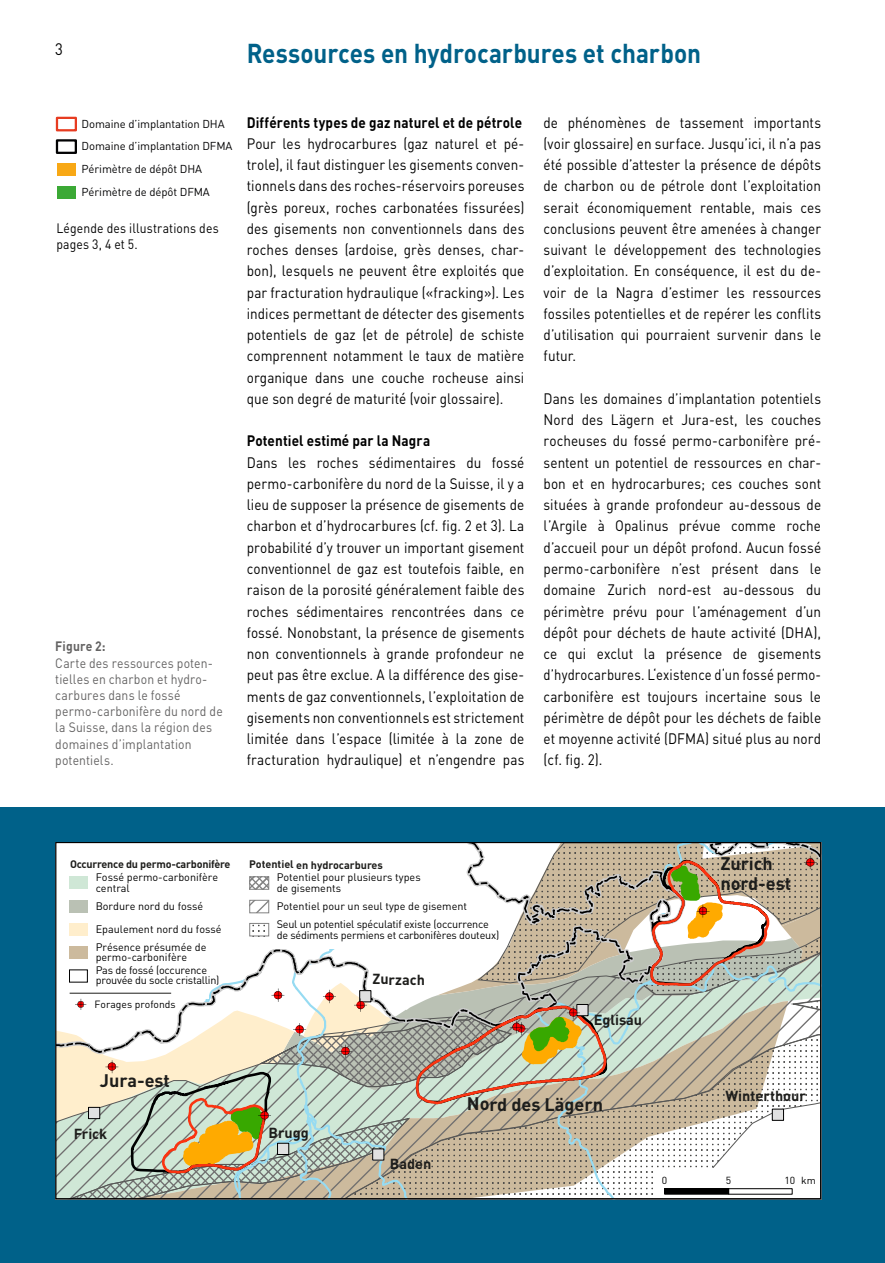
<style>
.page{position:relative;width:885px;height:1263px;background:#fff}
.page>*{position:absolute;margin:0;border:0;box-sizing:border-box;transform-origin:0 0}
.t1{font:700 27px "DINOT";letter-spacing:-.005em;color:#006189;scale:.9 1}
.t2{font:700 18px/19.8px "DIN Pro";letter-spacing:-.005em;color:#1d1d1b}
.t3{font:16.5px "DINOT";color:#000;scale:.9 1}
.t4{font:15px/21.3px "DINOT";letter-spacing:.005em;color:#000;text-align:justify;scale:.9 1}
.t5{font:700 15px "DINOT";letter-spacing:.01em;color:#000;scale:.9 1}
.t6{font:700 14.4px "DIN Pro";letter-spacing:-.005em;color:#1d1d1b}
.t7{font:13.5px/16.2px "DINOT";letter-spacing:.01em;color:#646363;scale:.9 1}
.t8{font:13.5px/16.2px "DINOT";letter-spacing:.01em;color:#000;scale:.9 1}
.t9{font:700 13.5px "DINOT";letter-spacing:.01em;color:#646363;scale:.9 1}
.t10{font:11.4px "DIN Pro";letter-spacing:-.01em;color:#020203}
.t11{font:10.8px/10.8px "DIN Pro";color:#000}
.t12{font:10.8px/9.9px "DIN Pro";letter-spacing:-.02em;color:#000}
.t13{font:700 10.8px "DIN Pro";letter-spacing:-.02em;color:#1d1d1b}
.t14{font:10.35px "DIN Pro";color:#000}
.t15{font:10.2px "FFDIN";color:#000}
</style>
<div class="page">
<div style="left:0;top:808px;width:884px;height:455px;background:#006189"></div>
<svg style="left:57px;top:844px;width:762px;height:353px;background:#d4d1c2"></svg>
<div style="left:57px;top:186px;width:19px;height:13px;background:#3ba935"></div>
<div style="left:57px;top:163px;width:19px;height:13px;background:#f8a815"></div>
<div style="left:56px;top:139px;width:21px;height:15px;border:2px solid #020203"></div>
<svg style="left:55px;top:116px;width:22px;height:16px"></svg>
<p class="t3" style="left:55px;top:37px;width:10px">3</p>
<h1 class="t1" style="left:247px;top:32px;width:506px">Ressources en hydrocarbures et charbon</h1>
<p class="t10" style="left:82px;top:116px;width:144px">Domaine d’implantation DHA</p>
<p class="t10" style="left:82px;top:138px;width:152px">Domaine d’implantation DFMA</p>
<p class="t10" style="left:82px;top:161px;width:122px">Périmètre de dépôt DHA</p>
<p class="t10" style="left:82px;top:184px;width:130px">Périmètre de dépôt DFMA</p>
<p class="t8" style="left:56px;top:218px;width:182px">Légende des illustrations des pages 3, 4 et 5.</p>
<p class="t9" style="left:55px;top:636px;width:57px">Figure 2:</p>
<p class="t7" style="left:55px;top:653px;width:187px">Carte des ressources poten&shy;tielles en charbon et hydro&shy;carbures dans le fossé permo-carbonifère du nord de la Suisse, dans la région des domaines d’implantation potentiels.</p>
<p class="t5" style="left:247px;top:110px;width:307px">Différents types de gaz naturel et de pétrole</p>
<p class="t4" style="left:247px;top:131px;width:310px;text-align:left">Pour les hydrocarbures (gaz naturel et pé&shy;trole), il faut distinguer les gisements conven&shy;tionnels dans des roches-réservoirs poreuses (grès poreux, roches carbonatées fissurées) des gisements non conventionnels dans des roches denses (ardoise, grès denses, char&shy;bon), lesquels ne peuvent être exploités que par fracturation hydraulique («fracking»). Les indices permettant de détecter des gisements potentiels de gaz (et de pétrole) de schiste comprennent notamment le taux de matière organique dans une couche rocheuse ainsi que son degré de maturité (voir glossaire).</p>
<p class="t5" style="left:247px;top:429px;width:205px">Potentiel estimé par la Nagra</p>
<p class="t4" style="left:247px;top:450px;width:310px">Dans les roches sédimentaires du fossé permo-carbonifère du nord de la Suisse, il y a lieu de supposer la présence de gisements de charbon et d’hydrocarbures (cf. fig. 2 et 3). La probabilité d’y trouver un important gisement conventionnel de gaz est toutefois faible, en raison de la porosité généralement faible des roches sédimentaires rencontrées dans ce fossé. Nonobstant, la présence de gisements non conventionnels à grande profondeur ne peut pas être exclue. A la différence des gise&shy;ments de gaz conventionnels, l’exploitation de gisements non conventionnels est strictement limitée dans l’espace (limitée à la zone de fracturation hydraulique) et n’engendre pas</p>
<p class="t4" style="left:543px;top:110px;width:310px">de phénomènes de tassement importants (voir glossaire) en surface. Jusqu’ici, il n’a pas été possible d’attester la présence de dépôts de charbon ou de pétrole dont l’exploitation serait économiquement rentable, mais ces conclusions peuvent être amenées à changer suivant le développement des technologies d’exploitation. En conséquence, il est du de&shy;voir de la Nagra d’estimer les ressources fossiles potentielles et de repérer les conflits d’utilisation qui pourraient survenir dans le futur.</p>
<p class="t4" style="left:543px;top:387px;width:310px">Dans les domaines d’implantation potentiels Nord des Lägern et Jura-est, les couches rocheuses du fossé permo-carbonifère pré&shy;sentent un potentiel de ressources en char&shy;bon et en hydrocarbures; ces couches sont situées à grande profondeur au-dessous de l’Argile à Opalinus prévue comme roche d’accueil pour un dépôt profond. Aucun fossé permo-carbonifère n’est présent dans le domaine Zurich nord-est au-dessous du périmètre prévu pour l’aménagement d’un dépôt pour déchets de haute activité (DHA), ce qui exclut la présence de gisements d’hydrocarbures. L‘existence d‘un fossé permo&shy;carbonifère est toujours incertaine sous le périmètre de dépôt pour les déchets de faible et moyenne activité (DFMA) situé plus au nord (cf. fig. 2).</p>
<p class="t13" style="left:70px;top:857px;width:162px">Occurrence du permo-carbonifère</p>
<p class="t11" style="left:96px;top:871px;width:124px">Fossé permo-carbonifère central</p>
<p class="t11" style="left:96px;top:900px;width:109px">Bordure nord du fossé</p>
<p class="t11" style="left:96px;top:923px;width:127px">Epaulement nord du fossé</p>
<p class="t11" style="left:96px;top:942px;width:112px;line-height:9.9px">Présence présumée de permo-carbonifère</p>
<p class="t12" style="left:96px;top:965px;width:125px">Pas de fossé (occurence prouvée du socle cristallin)</p>
<p class="t14" style="left:95px;top:997px;width:83px">Forages profonds</p>
<p class="t2" style="left:100px;top:1070px;width:71px">Jura-est</p>
<p class="t6" style="left:74px;top:1124px;width:35px">Frick</p>
<p class="t13" style="left:249px;top:857px;width:135px">Potentiel en hydrocarbures</p>
<p class="t11" style="left:277px;top:871px;width:145px">Potentiel pour plusieurs types de gisements</p>
<p class="t11" style="left:277px;top:900px;width:192px">Potentiel pour un seul type de gisement</p>
<p class="t12" style="left:277px;top:918px;width:224px;line-height:10.8px">Seul un potentiel spéculatif existe (occurrence de sédiments permiens et carbonifères douteux)</p>
<p class="t6" style="left:268px;top:1122px;width:42px">Brugg</p>
<p class="t6" style="left:372px;top:969px;width:54px">Zurzach</p>
<p class="t6" style="left:390px;top:1154px;width:43px">Baden</p>
<p class="t6" style="left:593px;top:1010px;width:50px">Eglisau</p>
<p class="t2" style="left:467px;top:1093px;width:138px">Nord des Lägern</p>
<p class="t2" style="left:720px;top:853px;width:72px">Zurich nord-est</p>
<p class="t6" style="left:725px;top:1086px;width:82px">Winterthour</p>
<p class="t15" style="left:661px;top:1173px;width:7px">0</p>
<p class="t15" style="left:725px;top:1173px;width:7px">5</p>
<p class="t15" style="left:784px;top:1173px;width:33px">10 km</p>
</div>
